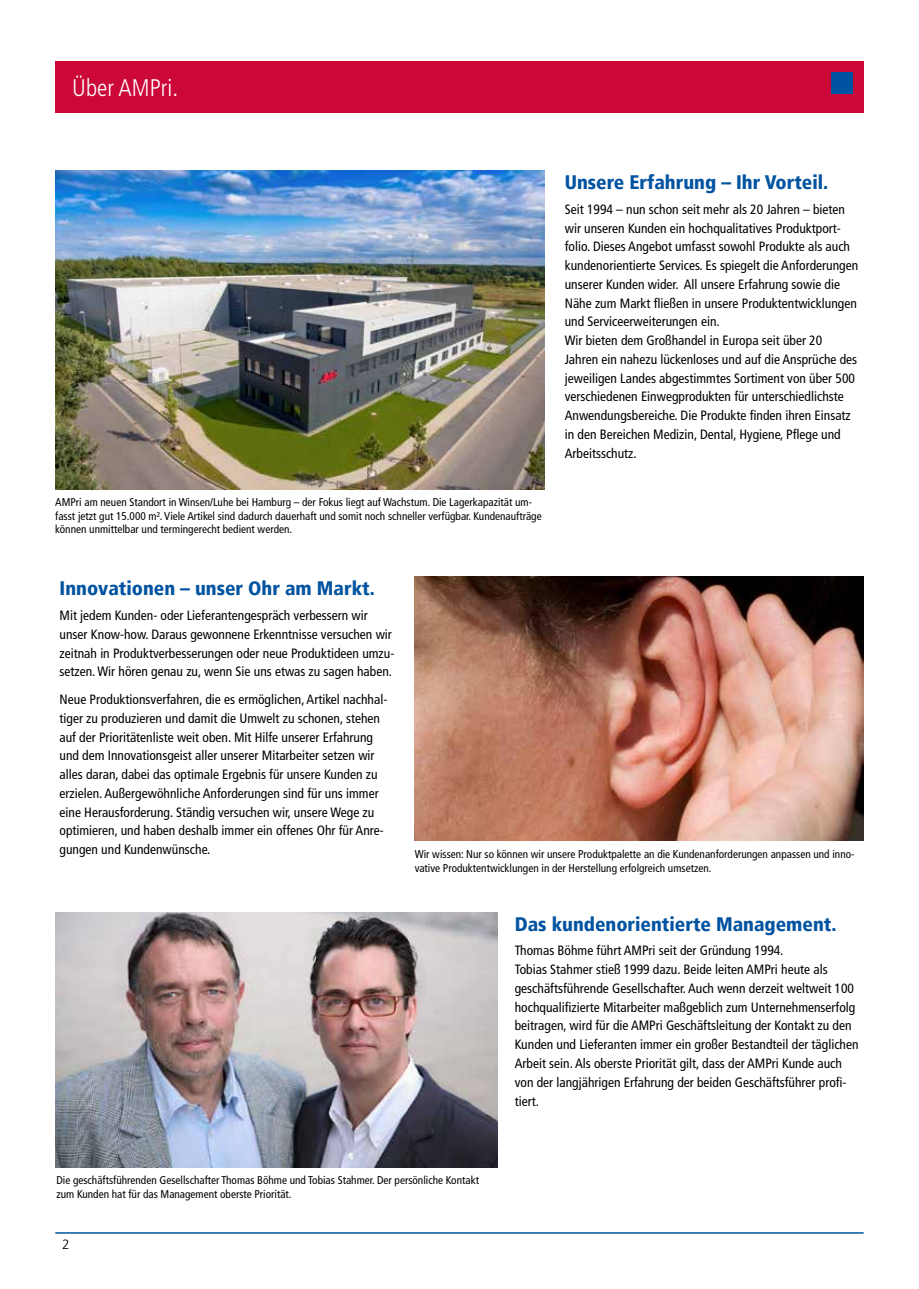
<style>
.page{position:relative;width:919px;height:1289px;background:#fff}
.page>*{position:absolute;margin:0;border:0;box-sizing:border-box;transform-origin:0 0}
.t1{font:300 condensed 24px "Frutiger LT Std";color:#fff}
.t2{font:900 condensed 19.5px "Frutiger LT";color:#0053a1}
.t3{font:condensed 13.5px/18.8px "Frutiger LT Std";color:#000}
.t4{font:300 13.5px "Frutiger LT Std";color:#000}
.t5{font:condensed 11.25px/13.5px "Frutiger LT Std";color:#000}
</style>
<div class="page">
<div style="left:55px;top:61px;width:808px;height:51px;background:#cc0839"></div>
<div style="left:831px;top:72px;width:22px;height:21px;background:#0053a1"></div>
<hr style="left:55px;top:1232px;width:808px;height:1px;background:#0053a1">
<img style="left:55px;top:170px;width:489px;height:319px">
<img style="left:415px;top:576px;width:448px;height:264px">
<img style="left:55px;top:912px;width:442px;height:255px">
<h1 class="t1" style="left:72px;top:74px;width:107px">Über AMPri.</h1>
<p class="t5" style="left:55px;top:495px;width:488px">AMPri am neuen Standort in Winsen/Luhe bei Hamburg – der Fokus liegt auf Wachstum. Die Lagerkapazität um&shy;fasst jetzt gut 15.000 m². Viele Artikel sind dadurch dauerhaft und somit noch schneller verfügbar. Kundenaufträge können unmittelbar und termingerecht bedient werden.</p>
<h2 class="t2" style="left:564px;top:170px;width:265px">Unsere Erfahrung – Ihr Vorteil.</h2>
<p class="t3" style="left:564px;top:200px;width:295px">Seit 1994 – nun schon seit mehr als 20 Jahren – bieten wir unseren Kunden ein hochqualitatives Produktport&shy;folio. Dieses Angebot umfasst sowohl Produkte als auch kundenorientierte Services. Es spiegelt die Anforderungen unserer Kunden wider. All unsere Erfahrung sowie die Nähe zum Markt fließen in unsere Produktentwicklungen und Serviceerweiterungen ein.<br>Wir bieten dem Großhandel in Europa seit über 20<br>Jahren ein nahezu lückenloses und auf die Ansprüche des jeweiligen Landes abgestimmtes Sortiment von über 500 verschiedenen Einwegprodukten für unterschiedlichste Anwendungsbereiche. Die Produkte finden ihren Einsatz in den Bereichen Medizin, Dental, Hygiene, Pflege und Arbeitsschutz.</p>
<h2 class="t2" style="left:60px;top:577px;width:317px">Innovationen – unser Ohr am Markt.</h2>
<p class="t3" style="left:60px;top:606px;width:336px">Mit jedem Kunden- oder Lieferantengespräch verbessern wir unser Know-how. Daraus gewonnene Erkenntnisse versuchen wir zeitnah in Produktverbesserungen oder neue Produktideen umzu&shy;setzen. Wir hören genau zu, wenn Sie uns etwas zu sagen haben.</p>
<p class="t3" style="left:60px;top:690px;width:329px">Neue Produktionsverfahren, die es ermöglichen, Artikel nachhal&shy;tiger zu produzieren und damit die Umwelt zu schonen, stehen auf der Prioritätenliste weit oben. Mit Hilfe unserer Erfahrung und dem Innovationsgeist aller unserer Mitarbeiter setzen wir alles daran, dabei das optimale Ergebnis für unsere Kunden zu erzielen. Außergewöhnliche Anforderungen sind für uns immer eine Herausforderung. Ständig versuchen wir, unsere Wege zu optimieren, und haben deshalb immer ein offenes Ohr für Anre&shy;gungen und Kundenwünsche.</p>
<p class="t5" style="left:415px;top:847px;width:441px">Wir wissen: Nur so können wir unsere Produktpalette an die Kundenanforderungen anpassen und inno&shy;vative Produktentwicklungen in der Herstellung erfolgreich umsetzen.</p>
<h2 class="t2" style="left:514px;top:912px;width:323px">Das kundenorientierte Management.</h2>
<p class="t3" style="left:514px;top:941px;width:345px">Thomas Böhme führt AMPri seit der Gründung 1994.<br>Tobias Stahmer stieß 1999 dazu. Beide leiten AMPri heute als geschäftsführende Gesellschafter. Auch wenn derzeit weltweit 100 hochqualifizierte Mitarbeiter maßgeblich zum Unternehmenserfolg beitragen, wird für die AMPri Geschäftsleitung der Kontakt zu den Kunden und Lieferanten immer ein großer Bestandteil der täglichen Arbeit sein. Als oberste Priorität gilt, dass der AMPri Kunde auch von der langjährigen Erfahrung der beiden Geschäftsführer profi&shy;tiert.</p>
<p class="t5" style="left:56px;top:1173px;width:424px">Die geschäftsführenden Gesellschafter Thomas Böhme und Tobias Stahmer. Der persönliche Kontakt zum Kunden hat für das Management oberste Priorität.</p>
<p class="t4" style="left:62px;top:1236px;width:9px">2</p>
</div>
